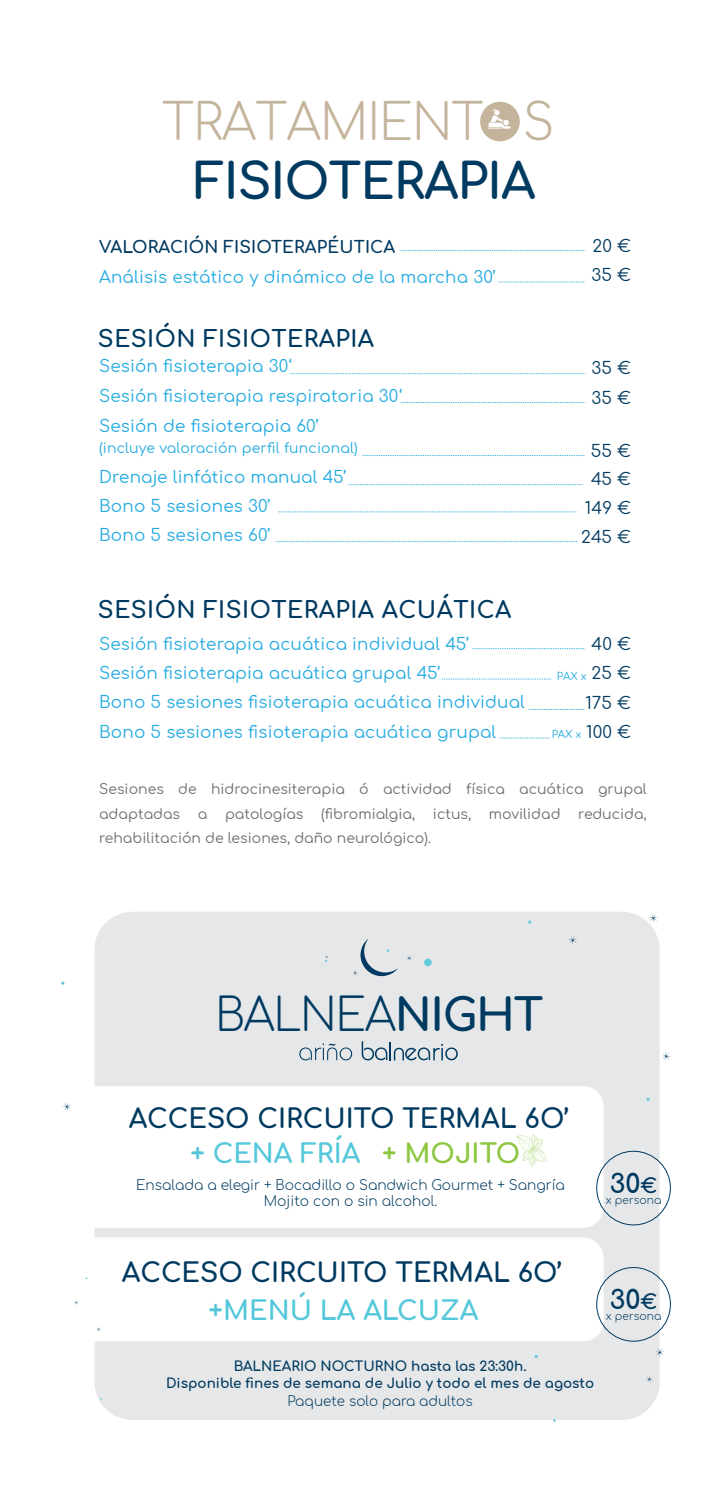
<style>
.page{position:relative;width:724px;height:1503px;background:#fff}
.page>*{position:absolute;margin:0;border:0;box-sizing:border-box;transform-origin:0 0}
.t1{font:700 49.18px "Comfortaa";letter-spacing:-.02em;color:#003a60}
.t2{font:300 49.18px "Comfortaa";letter-spacing:-.02em;color:#c3b49b}
.t3{font:300 44.62px "Comfortaa";letter-spacing:-.03em;color:#003a60}
.t4{font:700 26.43px "Comfortaa";color:#003a60}
.t5{font:700 26.43px "Comfortaa";color:#54c7da}
.t6{font:700 26.07px "Comfortaa";color:#003a60}
.t7{font:700 23.1px "Comfortaa";letter-spacing:.02em;color:#003a60}
.t8{font:16.8px/29.4px "Comfortaa";letter-spacing:.01em;color:#24aae1}
.t9{font:16.8px/29.4px "Comfortaa";letter-spacing:.01em;color:#003a60}
.t10{font:700 16.8px "Comfortaa";letter-spacing:.01em;color:#003a60}
.t11{font:14px/24.2px "Comfortaa";color:#6c6d70}
.t12{font:14px "Comfortaa";letter-spacing:.01em;color:#24aae1}
.t13{font:300 13.65px/16.4px "Comfortaa";color:#003a60;text-align:center}
.t14{font:700 13.47px/17.5px "Comfortaa";color:#003a60;text-align:center}
.t15{font:300 13.47px "Comfortaa";color:#003a60}
.t16{font:300 10.67px "Comfortaa";color:#003a60}
.t17{font:10.5px "Comfortaa";letter-spacing:-.02em;color:#24aae1}
.s1{font-weight:700}
.s2{color:#8bc63e}
.s3{font-size:20.12px}
</style>
<div class="page">
<div style="left:94px;top:911px;width:565px;height:508px;background:#e6e7e9;border-radius:38px"></div>
<div style="left:72px;top:1086px;width:531px;height:141px;background:#fff;border-radius:20px"></div>
<svg style="left:399px;top:250px;width:186px;height:1px"></svg>
<svg style="left:497px;top:281px;width:88px;height:1px"></svg>
<svg style="left:472px;top:648px;width:113px;height:1px"></svg>
<svg style="left:441px;top:678px;width:110px;height:1px"></svg>
<svg style="left:528px;top:709px;width:57px;height:1px"></svg>
<svg style="left:499px;top:737px;width:51px;height:1px"></svg>
<svg style="left:348px;top:484px;width:234px;height:1px"></svg>
<svg style="left:362px;top:455px;width:223px;height:1px"></svg>
<svg style="left:400px;top:402px;width:185px;height:1px"></svg>
<svg style="left:289px;top:373px;width:296px;height:1px"></svg>
<svg style="left:275px;top:541px;width:303px;height:1px"></svg>
<svg style="left:278px;top:511px;width:298px;height:1px"></svg>
<svg style="left:480px;top:102px;width:39px;height:39px"></svg>
<svg style="left:299px;top:1043px;width:53px;height:17px"></svg>
<svg style="left:361px;top:1041px;width:96px;height:19px"></svg>
<svg style="left:406px;top:955px;width:6px;height:6px"></svg>
<svg style="left:352px;top:938px;width:46px;height:38px"></svg>
<div style="left:424px;top:958px;width:7px;height:8px;background:#60c9da;border-radius:50%"></div>
<svg style="left:516px;top:1134px;width:30px;height:32px"></svg>
<div style="left:595px;top:1150px;width:75px;height:75px;border:1px solid #003a60;border-radius:50%"></div>
<svg style="left:649px;top:914px;width:8px;height:9px"></svg>
<svg style="left:568px;top:936px;width:9px;height:9px"></svg>
<svg style="left:646px;top:1375px;width:7px;height:7px"></svg>
<svg style="left:655px;top:1347px;width:9px;height:10px"></svg>
<svg style="left:662px;top:1052px;width:8px;height:9px"></svg>
<svg style="left:62px;top:1102px;width:9px;height:9px"></svg>
<div style="left:72px;top:1237px;width:531px;height:104px;background:#fff;border-radius:20px"></div>
<div style="left:595px;top:1266px;width:75px;height:75px;border:1px solid #003a60;border-radius:50%"></div>
<svg style="left:96px;top:1327px;width:5px;height:4px"></svg>
<svg style="left:74px;top:1300px;width:5px;height:5px"></svg>
<h1 class="t2" style="left:162px;top:78px;width:393px">TRATAMIENT S</h1>
<h1 class="t1" style="left:194px;top:136px;width:343px">FISIOTERAPIA</h1>
<p class="t10" style="left:99px;top:232px;width:297px">VALORACIÓN FISIOTERAPÉUTICA</p>
<p class="t8" style="left:99px;top:260px;width:398px">Análisis estático y dinámico de la marcha 30’</p>
<h3 class="t7" style="left:98px;top:317px;width:277px">SESIÓN FISIOTERAPIA</h3>
<p class="t8" style="left:99px;top:348px;width:304px;line-height:29.9px">Sesión fisioterapia 30‘<br>Sesión fisioterapia respiratoria 30‘<br>Sesión de fisioterapia 60’</p>
<p class="t12" style="left:99px;top:435px;width:260px">(incluye valoración perfil funcional)</p>
<p class="t8" style="left:99px;top:459px;width:249px">Drenaje linfático manual 45’<br>Bono 5 sesiones 30’<br>Bono 5 sesiones 60’</p>
<h3 class="t7" style="left:98px;top:588px;width:414px">SESIÓN FISIOTERAPIA ACUÁTICA</h3>
<p class="t9" style="left:591px;top:228px;width:41px">20 €<br>35 €</p>
<p class="t9" style="left:591px;top:351px;width:41px">35 €<br>35 €</p>
<p class="t9" style="left:580px;top:434px;width:51px;line-height:28.7px;text-align:center">55 €<br>45 €<br>149 €<br>245 €</p>
<p class="t8" style="left:99px;top:626px;width:427px">Sesión fisioterapia acuática individual 45’ Sesión fisioterapia acuática grupal 45’<br>Bono 5 sesiones fisioterapia acuática individual Bono 5 sesiones fisioterapia acuática grupal</p>
<p class="t9" style="left:585px;top:627px;width:47px;text-align:center">40 €<br>25 €<br>175 €<br>100 €</p>
<p class="t17" style="left:556px;top:666px;width:31px">PAX x</p>
<p class="t17" style="left:551px;top:724px;width:31px">PAX x</p>
<p class="t11" style="left:99px;top:775px;width:548px">Sesiones de hidrocinesiterapia ó actividad física acuática grupal adaptadas</p>
<p class="t11" style="left:198px;top:799px;width:11px">a</p>
<p class="t11" style="left:225px;top:799px;width:80px">patologías</p>
<p class="t11" style="left:321px;top:799px;width:95px">(fibromialgia,</p>
<p class="t11" style="left:432px;top:799px;width:40px">ictus,</p>
<p class="t11" style="left:488px;top:799px;width:73px">movilidad</p>
<p class="t11" style="left:578px;top:799px;width:70px">reducida,</p>
<p class="t11" style="left:99px;top:823px;width:333px">rehabilitación de lesiones, daño neurológico).</p>
<h2 class="t3" style="left:215px;top:974px;width:329px">BALNEA<span class="s1">NIGHT</span></h2>
<h3 class="t4" style="left:129px;top:1093px;width:442px">ACCESO CIRCUITO TERMAL 6O’</h3>
<h3 class="t5" style="left:190px;top:1128px;width:331px">+ CENA FRÍA <span class="s2">+ MOJITO</span></h3>
<p class="t13" style="left:136px;top:1174px;width:430px">Ensalada a elegir + Bocadillo o Sandwich Gourmet + Sangría<br>Mojito con o sin alcohol.</p>
<h3 class="t6" style="left:609px;top:1158px;width:49px">30<span class="s3">€</span></h3>
<p class="t16" style="left:605px;top:1190px;width:57px">x persona</p>
<h3 class="t4" style="left:122px;top:1247px;width:442px">ACCESO CIRCUITO TERMAL 6O’</h3>
<h3 class="t5" style="left:208px;top:1286px;width:271px">+MENÚ LA ALCUZA</h3>
<h3 class="t6" style="left:609px;top:1275px;width:49px">30<span class="s3">€</span></h3>
<p class="t16" style="left:605px;top:1306px;width:57px">x persona</p>
<p class="t14" style="left:166px;top:1354px;width:429px">BALNEARIO NOCTURNO hasta las 23:30h.<br>Disponible fines de semana de Julio y todo el mes de agosto</p>
<p class="t15" style="left:287px;top:1388px;width:186px">Paquete solo para adultos</p>
</div>
